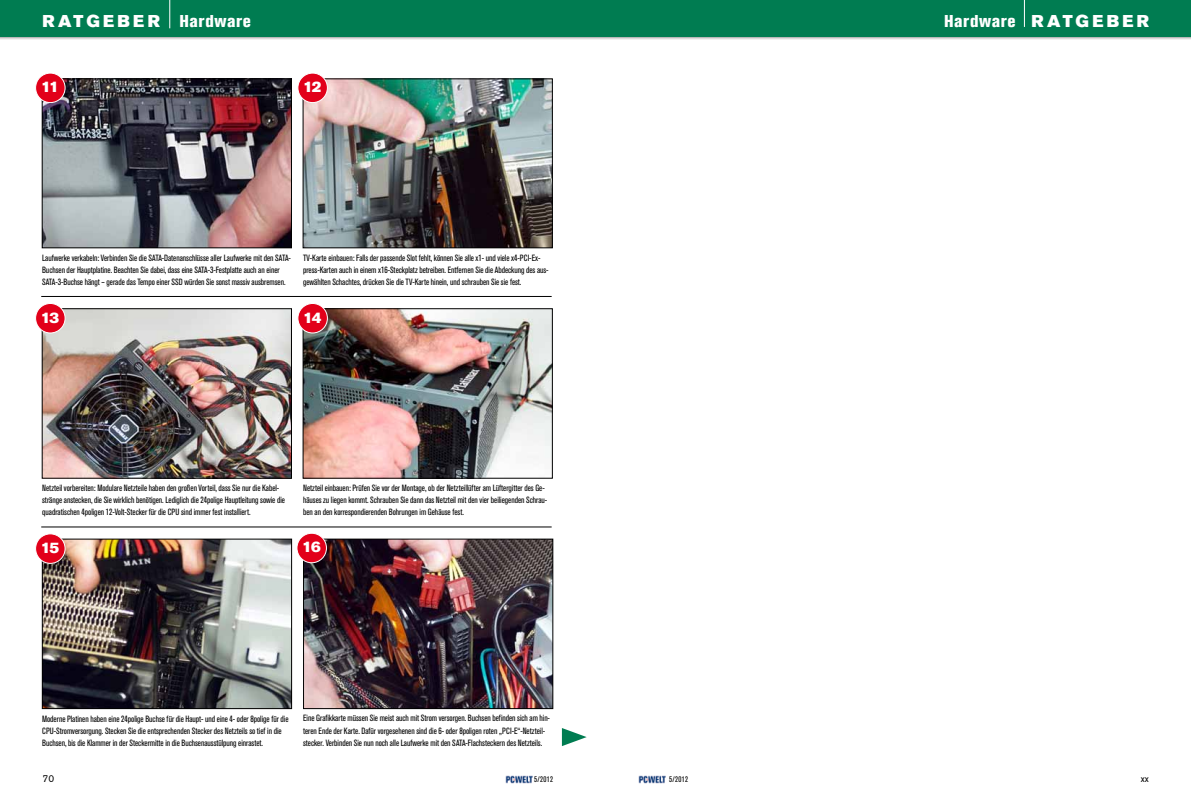
<style>
.page{position:relative;width:1191px;height:794px;background:#fff}
.page>*{position:absolute;margin:0;border:0;box-sizing:border-box;transform-origin:0 0}
.t1{font:800 condensed 17px "Akzidenz Grotesk BQ";letter-spacing:.035em;color:#fff}
.t2{font:17px "Akzidenz Grotesk BQ Super";color:#fff}
.t3{font:15px "Akzidenz Grotesk BQ Super";letter-spacing:-.06em;color:#fff}
.t4{font:10px "Akzidenz Grotesk BQ";color:#000}
.t5{font:condensed 9px/12.1px "Akzidenz Grotesk BQ";letter-spacing:-.005em;color:#000}
.t6{font:condensed 8px "Akzidenz Grotesk BQ";letter-spacing:.04em;color:#000}
.s1{font-family:"Akzidenz Grotesk BQ Super";font-weight:400;font-stretch:normal}
</style>
<div class="page">
<div style="left:0;top:0;width:1191px;height:40px;background:#000;opacity:.5"></div>
<div style="left:0;top:0;width:1191px;height:37px;background:#007c51"></div>
<svg style="left:169px;top:0;width:1px;height:28px"></svg>
<svg style="left:1024px;top:0;width:1px;height:27px"></svg>
<img style="left:505px;top:775px;width:27px;height:8px">
<img style="left:638px;top:775px;width:27px;height:8px">
<img style="left:44px;top:81px;width:245px;height:165px">
<div style="left:42px;top:79px;width:249px;height:169px;border:1px solid #000"></div>
<img style="left:44px;top:310px;width:245px;height:166px">
<div style="left:42px;top:308px;width:249px;height:170px;border:1px solid #000"></div>
<img style="left:305px;top:541px;width:246px;height:165px">
<div style="left:303px;top:539px;width:250px;height:169px;border:1px solid #000"></div>
<img style="left:305px;top:81px;width:245px;height:165px">
<div style="left:303px;top:79px;width:249px;height:169px;border:1px solid #000"></div>
<img style="left:305px;top:310px;width:245px;height:166px">
<div style="left:303px;top:308px;width:249px;height:170px;border:1px solid #000"></div>
<img style="left:44px;top:541px;width:246px;height:165px">
<div style="left:42px;top:539px;width:250px;height:169px;border:1px solid #000"></div>
<div style="left:36px;top:73px;width:29px;height:30px;background:#e2001a;border-radius:50%"></div>
<div style="left:35px;top:73px;width:31px;height:30px;border:1px solid #fff;border-radius:50%"></div>
<div style="left:36px;top:303px;width:29px;height:30px;background:#e2001a;border-radius:50%"></div>
<div style="left:35px;top:303px;width:31px;height:30px;border:1px solid #fff;border-radius:50%"></div>
<div style="left:297px;top:533px;width:29px;height:30px;background:#e2001a;border-radius:50%"></div>
<div style="left:296px;top:533px;width:31px;height:30px;border:1px solid #fff;border-radius:50%"></div>
<div style="left:298px;top:73px;width:29px;height:30px;background:#e2001a;border-radius:50%"></div>
<div style="left:297px;top:73px;width:31px;height:30px;border:1px solid #fff;border-radius:50%"></div>
<div style="left:298px;top:303px;width:29px;height:30px;background:#e2001a;border-radius:50%"></div>
<div style="left:297px;top:303px;width:31px;height:30px;border:1px solid #fff;border-radius:50%"></div>
<div style="left:36px;top:534px;width:29px;height:29px;background:#e2001a;border-radius:50%"></div>
<div style="left:35px;top:533px;width:31px;height:31px;border:1px solid #fff;border-radius:50%"></div>
<hr style="left:41px;top:296px;width:510px;height:1px;background:#000">
<hr style="left:41px;top:527px;width:510px;height:1px;background:#000">
<svg style="left:562px;top:728px;width:24px;height:18px"></svg>
<h1 class="t2" style="left:42px;top:11px;width:114px">RAT GEBER</h1>
<h1 class="t1" style="left:180px;top:11px;width:73px">Hardware</h1>
<h1 class="t1" style="left:944px;top:11px;width:201px">Hardware <span class="s1">R AT G E B E R</span></h1>
<h2 class="t3" style="left:41px;top:78px;width:19px">11</h2>
<h2 class="t3" style="left:303px;top:78px;width:20px">12</h2>
<p class="t5" style="left:42px;top:252px;width:250px">Laufwerke verkabeln: Verbinden Sie die SATA-Datenanschlüsse aller Laufwerke mit den SATA-<br>Buchsen der Hauptplatine. Beachten Sie dabei, dass eine SATA-3-Festplatte auch an einer<br>SATA-3-Buchse hängt – gerade das Tempo einer SSD würden Sie sonst massiv ausbremsen.</p>
<h2 class="t3" style="left:41px;top:309px;width:20px">13</h2>
<p class="t5" style="left:303px;top:252px;width:247px">TV-Karte einbauen: Falls der passende Slot fehlt, können Sie alle x1- und viele x4-PCI-Ex&shy;press-Karten auch in einem x16-Steckplatz betreiben. Entfernen Sie die Abdeckung des aus&shy;gewählten Schachtes, drücken Sie die TV-Karte hinein, und schrauben Sie sie fest.</p>
<h2 class="t3" style="left:303px;top:309px;width:20px">14</h2>
<p class="t5" style="left:42px;top:482px;width:244px">Netzteil vorbereiten: Modulare Netzteile haben den großen Vorteil, dass Sie nur die Kabel&shy;stränge anstecken, die Sie wirklich benötigen. Lediglich die 24polige Hauptleitung sowie die quadratischen 4poligen 12-Volt-Stecker für die CPU sind immer fest installiert.</p>
<h2 class="t3" style="left:41px;top:539px;width:20px">15</h2>
<p class="t5" style="left:303px;top:482px;width:245px">Netzteil einbauen: Prüfen Sie vor der Montage, ob der Netzteillüfter am Lüftergitter des Ge&shy;häuses zu liegen kommt. Schrauben Sie dann das Netzteil mit den vier beiliegenden Schrau&shy;ben an den korrespondierenden Bohrungen im Gehäuse fest.</p>
<h2 class="t3" style="left:302px;top:538px;width:20px">16</h2>
<p class="t5" style="left:42px;top:712px;width:248px">Moderne Platinen haben eine 24polige Buchse für die Haupt- und eine 4- oder 8polige für die<br>CPU-Stromversorgung. Stecken Sie die entsprechenden Stecker des Netzteils so tief in die<br>Buchsen, bis die Klammer in der Steckermitte in die Buchsenausstülpung einrastet.</p>
<p class="t5" style="left:303px;top:712px;width:248px">Eine Grafikkarte müssen Sie meist auch mit Strom versorgen. Buchsen befinden sich am hin&shy;teren Ende der Karte. Dafür vorgesehenen sind die 6- oder 8poligen roten „PCI-E“-Netzteil&shy;stecker. Verbinden Sie nun noch alle Laufwerke mit den SATA-Flachsteckern des Netzteils.</p>
<p class="t4" style="left:43px;top:772px;width:13px">70</p>
<p class="t6" style="left:534px;top:774px;width:20px">5/2012</p>
<p class="t6" style="left:669px;top:774px;width:20px">5/2012</p>
<p class="t4" style="left:1140px;top:772px;width:9px">xx</p>
</div>
